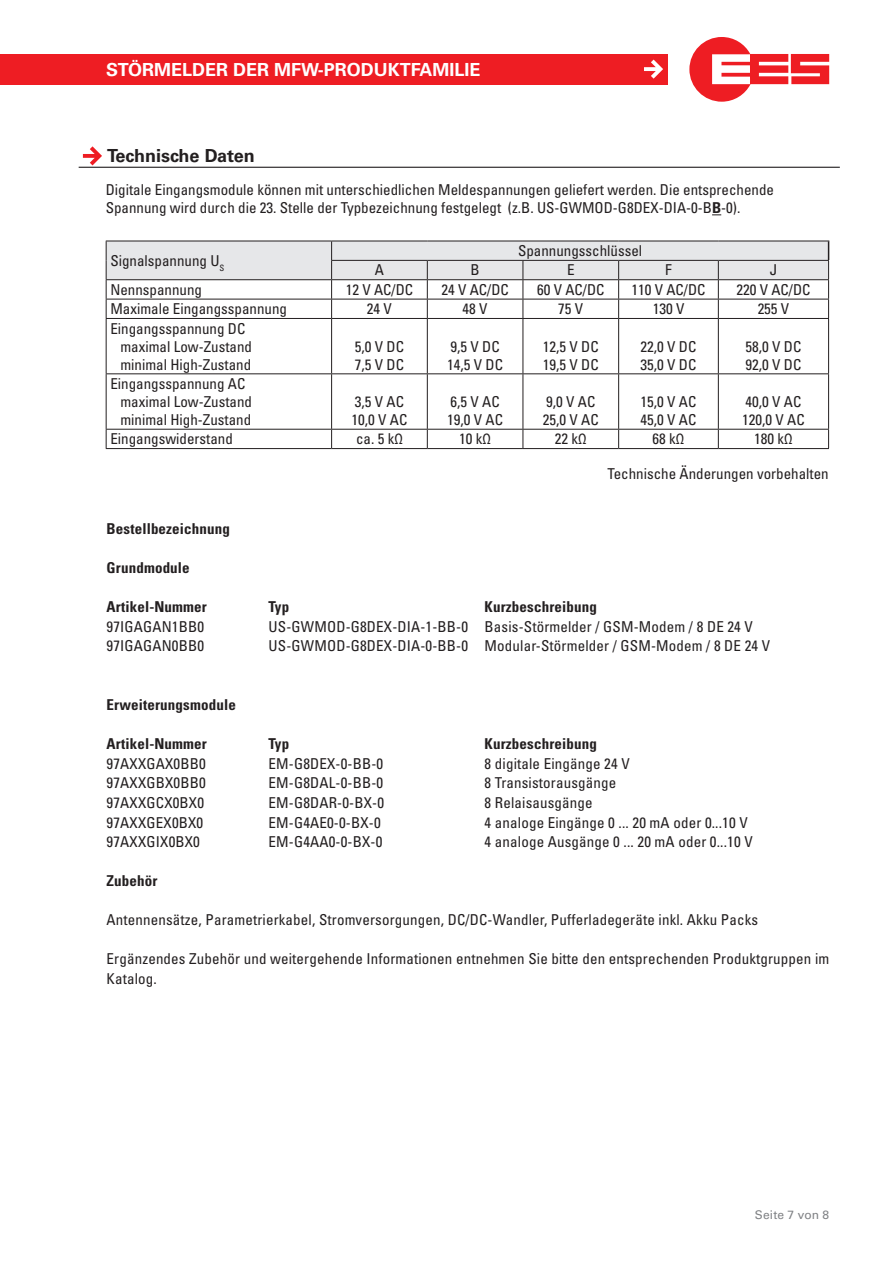
<style>
.page{position:relative;width:893px;height:1263px;background:#fff}
.page>*{position:absolute;margin:0;border:0;box-sizing:border-box;transform-origin:0 0}
.t1{font:700 18px "Univers LT Std";color:#fff}
.t2{font:700 18px "Univers LT Std";color:#231f20}
.t3{font:condensed 15px/18px "Univers LT Std";letter-spacing:.01em;color:#231f20}
.t4{font:700 condensed 15px "Univers LT Std";letter-spacing:.01em;color:#231f20}
.t5{font:12px "Univers LT Std";letter-spacing:.015em;color:#808285}
.s1{font-weight:700}
</style>
<div class="page">
<svg style="left:689px;top:37px;width:140px;height:65px"></svg>
<div style="left:0;top:54px;width:667px;height:30px;background:#ee1d23"></div>
<svg style="left:644px;top:60px;width:19px;height:19px"></svg>
<hr style="left:79px;top:167px;width:761px;height:1px;background:#231f20">
<svg style="left:83px;top:146px;width:19px;height:19px"></svg>
<svg style="left:106px;top:241px;width:723px;height:77px"></svg>
<hr style="left:106px;top:319px;width:1px;height:54px;background:#231f20">
<hr style="left:106px;top:318px;width:226px;height:1px;background:#231f20">
<hr style="left:331px;top:319px;width:1px;height:54px;background:#231f20">
<hr style="left:332px;top:318px;width:95px;height:1px;background:#231f20">
<hr style="left:427px;top:319px;width:1px;height:54px;background:#231f20">
<hr style="left:427px;top:318px;width:96px;height:1px;background:#231f20">
<hr style="left:523px;top:319px;width:1px;height:54px;background:#231f20">
<hr style="left:523px;top:318px;width:96px;height:1px;background:#231f20">
<hr style="left:618px;top:319px;width:1px;height:54px;background:#231f20">
<hr style="left:619px;top:318px;width:99px;height:1px;background:#231f20">
<hr style="left:718px;top:319px;width:1px;height:54px;background:#231f20">
<hr style="left:718px;top:318px;width:111px;height:1px;background:#231f20">
<hr style="left:828px;top:319px;width:1px;height:54px;background:#231f20">
<hr style="left:106px;top:374px;width:1px;height:55px;background:#231f20">
<hr style="left:106px;top:373px;width:226px;height:1px;background:#231f20">
<hr style="left:331px;top:374px;width:1px;height:55px;background:#231f20">
<hr style="left:332px;top:373px;width:95px;height:1px;background:#231f20">
<hr style="left:427px;top:374px;width:1px;height:55px;background:#231f20">
<hr style="left:427px;top:373px;width:96px;height:1px;background:#231f20">
<hr style="left:523px;top:374px;width:1px;height:55px;background:#231f20">
<hr style="left:523px;top:373px;width:96px;height:1px;background:#231f20">
<hr style="left:618px;top:374px;width:1px;height:55px;background:#231f20">
<hr style="left:619px;top:373px;width:99px;height:1px;background:#231f20">
<hr style="left:718px;top:374px;width:1px;height:55px;background:#231f20">
<hr style="left:718px;top:373px;width:111px;height:1px;background:#231f20">
<hr style="left:828px;top:374px;width:1px;height:55px;background:#231f20">
<svg style="left:106px;top:430px;width:1px;height:18px"></svg>
<hr style="left:106px;top:429px;width:226px;height:1px;background:#231f20">
<hr style="left:106px;top:448px;width:226px;height:1px;background:#231f20">
<svg style="left:331px;top:430px;width:1px;height:18px"></svg>
<hr style="left:332px;top:429px;width:95px;height:1px;background:#231f20">
<hr style="left:332px;top:448px;width:95px;height:1px;background:#231f20">
<svg style="left:427px;top:430px;width:1px;height:18px"></svg>
<hr style="left:427px;top:429px;width:96px;height:1px;background:#231f20">
<hr style="left:427px;top:448px;width:96px;height:1px;background:#231f20">
<svg style="left:523px;top:430px;width:1px;height:18px"></svg>
<hr style="left:523px;top:429px;width:96px;height:1px;background:#231f20">
<hr style="left:523px;top:448px;width:96px;height:1px;background:#231f20">
<svg style="left:618px;top:430px;width:1px;height:18px"></svg>
<hr style="left:619px;top:429px;width:99px;height:1px;background:#231f20">
<hr style="left:619px;top:448px;width:99px;height:1px;background:#231f20">
<svg style="left:718px;top:430px;width:1px;height:18px"></svg>
<hr style="left:718px;top:429px;width:111px;height:1px;background:#231f20">
<svg style="left:828px;top:430px;width:1px;height:18px"></svg>
<hr style="left:718px;top:448px;width:111px;height:1px;background:#231f20">
<p class="t1" style="left:106px;top:59px;width:376px">STÖRMELDER DER MFW-PRODUKTFAMILIE</p>
<p class="t2" style="left:107px;top:146px;width:149px">TECHNISCHE DATEN</p>
<p class="t3" style="left:106px;top:181px;width:670px">Digitale Eingangsmodule können mit unterschiedlichen Meldespannungen geliefert werden. Die entsprechende<br>Spannung wird durch die 23. Stelle der Typbezeichnung festgelegt (z.B. US-GWMOD-G8DEX-DIA-0-B<span class="s1">B</span>-0).</p>
<p class="t3" style="left:110px;top:251px;width:116px">Signalspannung U<sub>S</sub></p>
<p class="t3" style="left:518px;top:242px;width:126px">Spannungsschlüssel</p>
<p class="t3" style="left:375px;top:261px;width:11px">A</p>
<p class="t3" style="left:471px;top:261px;width:11px">B</p>
<p class="t3" style="left:567px;top:261px;width:9px">E</p>
<p class="t3" style="left:665px;top:261px;width:8px">F</p>
<p class="t3" style="left:770px;top:261px;width:9px">J</p>
<p class="t3" style="left:110px;top:280px;width:93px">Nennspannung</p>
<p class="t3" style="left:346px;top:280px;width:69px">12 V AC/DC</p>
<p class="t3" style="left:441px;top:280px;width:69px">24 V AC/DC</p>
<p class="t3" style="left:537px;top:280px;width:69px">60 V AC/DC</p>
<p class="t3" style="left:631px;top:280px;width:76px">110 V AC/DC</p>
<p class="t3" style="left:736px;top:280px;width:76px">220 V AC/DC</p>
<p class="t3" style="left:110px;top:300px;width:178px">Maximale Eingangsspannung</p>
<p class="t3" style="left:367px;top:300px;width:26px">24 V</p>
<p class="t3" style="left:463px;top:300px;width:26px">48 V</p>
<p class="t3" style="left:558px;top:300px;width:26px">75 V</p>
<p class="t3" style="left:653px;top:300px;width:33px">130 V</p>
<p class="t3" style="left:758px;top:300px;width:33px">255 V</p>
<p class="t3" style="left:120px;top:319px;width:133px;text-indent:-10px">Eingangsspannung DC maximal Low-Zustand minimal High-Zustand</p>
<p class="t3" style="left:355px;top:337px;width:51px">5,0 V DC<br>7,5 V DC</p>
<p class="t3" style="left:447px;top:337px;width:57px">9,5 V DC<br>14,5 V DC</p>
<p class="t3" style="left:543px;top:337px;width:57px">12,5 V DC<br>19,5 V DC</p>
<p class="t3" style="left:641px;top:337px;width:57px">22,0 V DC<br>35,0 V DC</p>
<p class="t3" style="left:746px;top:337px;width:57px">58,0 V DC<br>92,0 V DC</p>
<p class="t3" style="left:120px;top:374px;width:133px;text-indent:-10px">Eingangsspannung AC maximal Low-Zustand minimal High-Zustand</p>
<p class="t3" style="left:352px;top:392px;width:57px">3,5 V AC<br>10,0 V AC</p>
<p class="t3" style="left:447px;top:392px;width:57px">6,5 V AC<br>19,0 V AC</p>
<p class="t3" style="left:543px;top:392px;width:57px">9,0 V AC<br>25,0 V AC</p>
<p class="t3" style="left:641px;top:392px;width:57px">15,0 V AC<br>45,0 V AC</p>
<p class="t3" style="left:742px;top:392px;width:64px">40,0 V AC<br>120,0 V AC</p>
<p class="t3" style="left:110px;top:430px;width:124px">Eingangswiderstand</p>
<p class="t3" style="left:356px;top:430px;width:48px">ca. 5 kΩ</p>
<p class="t3" style="left:459px;top:430px;width:33px">10 kΩ</p>
<p class="t3" style="left:555px;top:430px;width:33px">22 kΩ</p>
<p class="t3" style="left:653px;top:430px;width:33px">68 kΩ</p>
<p class="t3" style="left:754px;top:430px;width:40px">180 kΩ</p>
<p class="t3" style="left:607px;top:464px;width:223px">Technische Änderungen vorbehalten</p>
<p class="t4" style="left:107px;top:520px;width:125px">Bestellbezeichnung</p>
<p class="t4" style="left:107px;top:559px;width:85px">Grundmodule</p>
<p class="t4" style="left:107px;top:598px;width:102px">Artikel-Nummer</p>
<p class="t4" style="left:269px;top:598px;width:22px">Typ</p>
<p class="t4" style="left:485px;top:598px;width:114px">Kurzbeschreibung</p>
<p class="t3" style="left:107px;top:617px;width:99px">97IGAGAN1BB0</p>
<p class="t3" style="left:269px;top:617px;width:486px">US-GWMOD-G8DEX-DIA-1-BB-0 Basis-Störmelder / GSM-Modem / 8 DE 24 V</p>
<p class="t3" style="left:107px;top:637px;width:99px">97IGAGAN0BB0</p>
<p class="t3" style="left:269px;top:637px;width:503px">US-GWMOD-G8DEX-DIA-0-BB-0 Modular-Störmelder / GSM-Modem / 8 DE 24 V</p>
<p class="t4" style="left:107px;top:696px;width:131px">Erweiterungsmodule</p>
<p class="t4" style="left:107px;top:735px;width:102px">Artikel-Nummer</p>
<p class="t4" style="left:269px;top:735px;width:22px">Typ</p>
<p class="t4" style="left:485px;top:735px;width:114px">Kurzbeschreibung</p>
<p class="t3" style="left:107px;top:754px;width:101px">97AXXGAX0BB0</p>
<p class="t3" style="left:269px;top:754px;width:116px">EM-G8DEX-0-BB-0</p>
<p class="t3" style="left:485px;top:754px;width:147px">8 digitale Eingänge 24 V</p>
<p class="t3" style="left:107px;top:774px;width:101px">97AXXGBX0BB0</p>
<p class="t3" style="left:269px;top:774px;width:116px">EM-G8DAL-0-BB-0</p>
<p class="t3" style="left:485px;top:774px;width:133px">8 Transistorausgänge</p>
<p class="t3" style="left:107px;top:793px;width:99px">97AXXGCX0BX0</p>
<p class="t3" style="left:269px;top:793px;width:117px">EM-G8DAR-0-BX-0</p>
<p class="t3" style="left:485px;top:793px;width:110px">8 Relaisausgänge</p>
<p class="t3" style="left:107px;top:813px;width:98px">97AXXGEX0BX0</p>
<p class="t3" style="left:269px;top:813px;width:114px">EM-G4AE0-0-BX-0</p>
<p class="t3" style="left:485px;top:813px;width:265px">4 analoge Eingänge 0 ... 20 mA oder 0...10 V</p>
<p class="t3" style="left:107px;top:832px;width:95px">97AXXGIX0BX0</p>
<p class="t3" style="left:269px;top:832px;width:115px">EM-G4AA0-0-BX-0</p>
<p class="t3" style="left:485px;top:832px;width:270px">4 analoge Ausgänge 0 ... 20 mA oder 0...10 V</p>
<p class="t4" style="left:107px;top:872px;width:52px">Zubehör</p>
<p class="t3" style="left:107px;top:911px;width:653px">Antennensätze, Parametrierkabel, Stromversorgungen, DC/DC-Wandler, Pufferladegeräte inkl. Akku Packs</p>
<p class="t3" style="left:107px;top:949px;width:724px;line-height:19.5px">Ergänzendes Zubehör und weitergehende Informationen entnehmen Sie bitte den entsprechenden Produktgruppen im<br>Katalog.</p>
<p class="t5" style="left:755px;top:1207px;width:76px">Seite 7 von 8</p>
</div>
